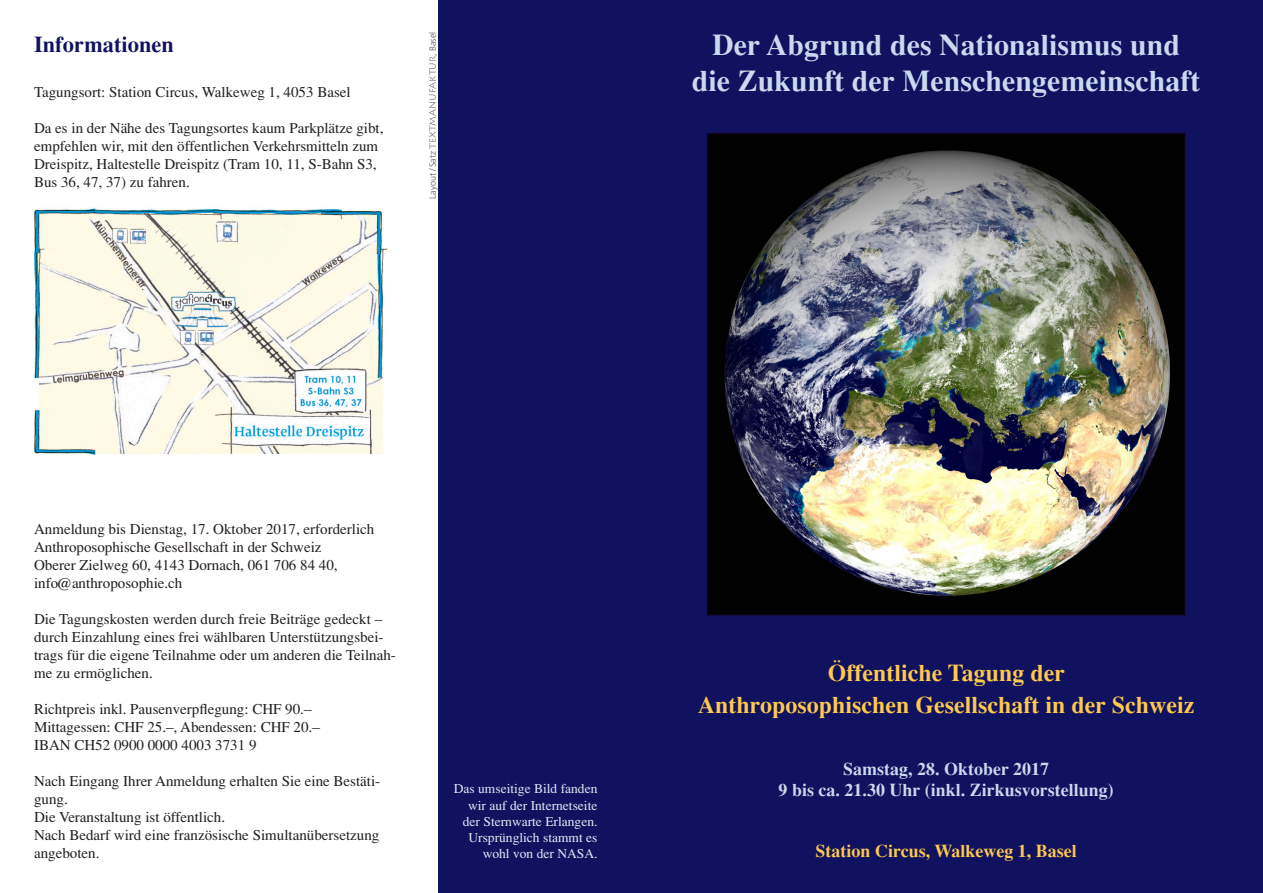
<style>
.page{position:relative;width:1263px;height:893px;background:#fff}
.page>*{position:absolute;margin:0;border:0;box-sizing:border-box;transform-origin:0 0}
.t1{font:700 30px/36px "Times";color:#c9d9ef;text-align:center}
.t2{font:700 24px/32.4px "Times";color:#fec94d;text-align:center}
.t3{font:700 22.5px "Times";color:#11125f}
.t4{font:700 18px "Times";color:#c9d9ef}
.t5{font:700 18px "Times";color:#fec94d}
.t6{font:15px/18px "Times";color:#231f20}
.t7{font:13.5px/16.2px "Times";color:#dde7f5;text-align:right}
.t8{font:300 9px "Frutiger";color:#57585a}
.s1{font-family:"Lithos"}
</style>
<div class="page">
<div style="left:438px;top:0;width:825px;height:893px;background:#11125f"></div>
<img style="left:710px;top:136px;width:472px;height:476px">
<div style="left:707px;top:133px;width:478px;height:482px;border:2px solid #0f0111"></div>
<img style="left:34px;top:208px;width:354px;height:247px">
<p class="t3" style="left:34px;top:30px;width:141px">Informationen</p>
<p class="t6" style="left:34px;top:83px;width:318px">Tagungsort: Station Circus, Walkeweg 1, 4053 Basel</p>
<p class="t6" style="left:34px;top:119px;width:351px">Da es in der Nähe des Tagungsortes kaum Parkplätze gibt, empfehlen wir, mit den öffentlichen Verkehrsmitteln zum Dreispitz, Haltestelle Dreispitz (Tram 10, 11, S-Bahn S3, Bus 36, 47, 37) zu fahren.</p>
<p class="t8" style="left:428px;top:199px;width:169px;rotate:-90deg">Layout / Satz <span class="s1">Textmanufaktur</span>, Basel</p>
<p class="t1" style="left:692px;top:27px;width:510px">Der Abgrund des Nationalismus und die Zukunft der Menschengemeinschaft</p>
<p class="t6" style="left:34px;top:520px;width:342px">Anmeldung bis Dienstag, 17. Oktober 2017, erforderlich</p>
<p class="t6" style="left:34px;top:538px;width:289px">Anthroposophische Gesellschaft in der Schweiz</p>
<p class="t6" style="left:34px;top:556px;width:305px">Oberer Zielweg 60, 4143 Dornach, 061 706 84 40,</p>
<p class="t6" style="left:34px;top:574px;width:150px">info@anthroposophie.ch</p>
<p class="t6" style="left:34px;top:610px;width:363px">Die Tagungskosten werden durch freie Beiträge gedeckt – durch Einzahlung eines frei wählbaren Unterstützungsbei&shy;trags für die eigene Teilnahme oder um anderen die Teilnah&shy;me zu ermöglichen.</p>
<p class="t6" style="left:34px;top:700px;width:279px">Richtpreis inkl. Pausenverpflegung: CHF 90.–</p>
<p class="t6" style="left:34px;top:718px;width:287px">Mittagessen: CHF 25.–, Abendessen: CHF 20.–</p>
<p class="t6" style="left:34px;top:736px;width:224px">IBAN CH52 0900 0000 4003 3731 9</p>
<p class="t6" style="left:34px;top:772px;width:348px">Nach Eingang Ihrer Anmeldung erhalten Sie eine Bestäti&shy;gung.</p>
<p class="t6" style="left:34px;top:808px;width:193px">Die Veranstaltung ist öffentlich.</p>
<p class="t6" style="left:34px;top:826px;width:347px">Nach Bedarf wird eine französische Simultanübersetzung angeboten.</p>
<p class="t7" style="left:454px;top:781px;width:145px">Das umseitige Bild fanden wir auf der Internetseite der Sternwarte Erlangen.<br>Ursprünglich stammt es wohl von der NASA.</p>
<p class="t2" style="left:698px;top:656px;width:498px">Öffentliche Tagung der<br>Anthroposophischen Gesellschaft in der Schweiz</p>
<p class="t4" style="left:843px;top:757px;width:208px">Samstag, 28. Oktober 2017</p>
<p class="t4" style="left:778px;top:779px;width:337px">9 bis ca. 21.30 Uhr (inkl. Zirkusvorstellung)</p>
<p class="t5" style="left:815px;top:840px;width:263px">Station Circus, Walkeweg 1, Basel</p>
</div>
